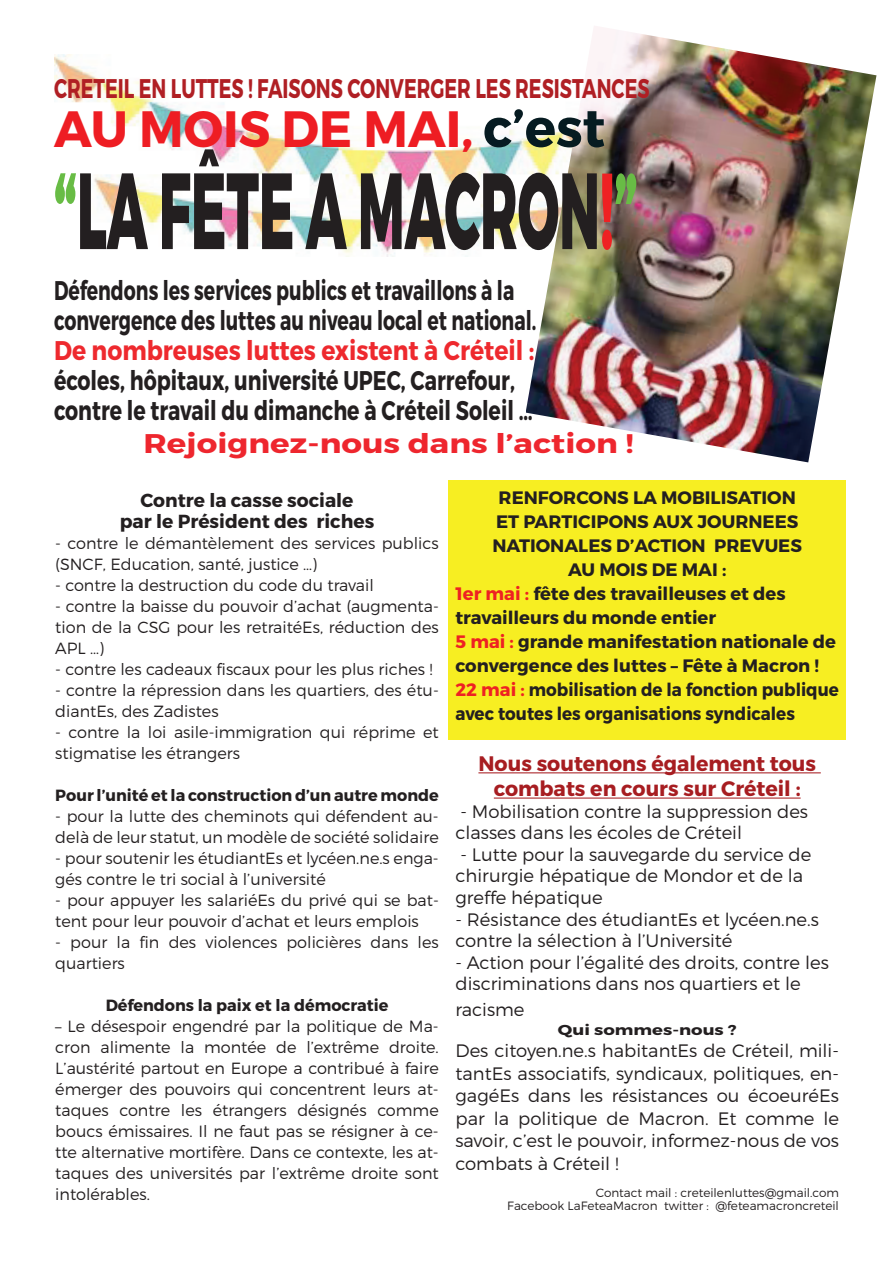
<style>
.page{position:relative;width:893px;height:1263px;background:#fff}
.page>*{position:absolute;margin:0;border:0;box-sizing:border-box;transform-origin:0 0}
.t1{font:800 108px "Montserrat";color:#231f20;scale:.48 1}
.t2{font:700 51px "Montserrat";color:#ee1d23;scale:.96 1}
.t3{font:700 27px/30px "Montserrat";color:#231f20;scale:.7 1}
.t4{font:700 27px/30px "Montserrat";color:#231f20;scale:.76 1}
.t5{font:700 27px "Montserrat";color:#b01f24;scale:.7 1}
.t6{font:700 27px "Montserrat";color:#ee292e;scale:.87 1}
.t7{font:700 27px "Montserrat";color:#ee262e;scale:1.2 1}
.t8{font:700 21px/25.2px "Montserrat";color:#a71d21;text-align:center}
.t9{font:700 18.9px/21px "Montserrat";color:#231f20;text-align:center}
.t10{font:300 18px/21.6px "Montserrat";color:#231f20}
.t11{font:700 18px "Montserrat";color:#231f20}
.t12{font:700 18px "Montserrat";color:#231f20;scale:.93 1}
.t13{font:300 16.2px/21px "Montserrat";color:#231f20}
.t14{font:700 16.2px "Montserrat";color:#231f20}
.t15{font:700 14.4px "Montserrat";color:#231f20;scale:1.25 1}
.t16{font:300 12px/13.5px "Montserrat";color:#231f20;text-align:right}
.s1{font-size:54px;color:#061b21}
.s2{color:#68bc45}
.s3{color:#ee2123}
</style>
<div class="page">
<div style="left:449px;top:480px;width:397px;height:260px;background:#f7ee22"></div>
<hr style="left:478px;top:772px;width:343px;height:1px;background:#a71d21">
<hr style="left:494px;top:797px;width:307px;height:1px;background:#a71d21">
<img style="left:54px;top:54px;width:472px;height:202px">
<img style="left:526px;top:26px;width:350px;height:436px">
<h3 class="t5" style="left:54px;top:71px;width:852px">CRETEIL EN LUTTES ! FAISONS CONVERGER LES RESISTANCES</h3>
<h2 class="t2" style="left:54px;top:97px;width:576px">AU MOIS DE MAI, <span class="s1">c’est</span></h2>
<h1 class="t1" style="left:54px;top:143px;width:1217px"><span class="s2">“</span>LA FÊTE A MACRON<span class="s3">!</span><span class="s2">”</span></h1>
<h3 class="t3" style="left:54px;top:276px;width:691px">Défendons les services publics et travaillons à la convergence des luttes au niveau local et national.</h3>
<h3 class="t6" style="left:54px;top:334px;width:554px">De nombreuses luttes existent à Créteil :</h3>
<h3 class="t4" style="left:54px;top:366px;width:631px">écoles, hôpitaux, université UPEC, Carrefour, contre le travail du dimanche à Créteil Soleil …</h3>
<h3 class="t7" style="left:143px;top:426px;width:410px">Rejoignez-nous dans l’action !</h3>
<p class="t9" style="left:120px;top:490px;width:256px">Contre la casse sociale<br>par le Président des riches</p>
<p class="t13" style="left:55px;top:533px;width:385px">- contre le démantèlement des services publics (SNCF, Education, santé, justice …)</p>
<p class="t13" style="left:55px;top:575px;width:320px">- contre la destruction du code du travail</p>
<p class="t13" style="left:55px;top:596px;width:385px;text-align:justify">- contre la baisse du pouvoir d’achat (augmenta&shy;tion de la CSG pour les retraitéEs, réduction des APL …)</p>
<p class="t13" style="left:55px;top:659px;width:379px">- contre les cadeaux fiscaux pour les plus riches !</p>
<p class="t13" style="left:55px;top:680px;width:385px">- contre la répression dans les quartiers, des étu&shy;diantEs, des Zadistes</p>
<p class="t13" style="left:55px;top:722px;width:385px">- contre la loi asile-immigration qui réprime et stigmatise les étrangers</p>
<p class="t14" style="left:55px;top:785px;width:385px">Pour l’unité et la construction d’un autre monde</p>
<p class="t13" style="left:55px;top:806px;width:385px">- pour la lutte des cheminots qui défendent au&shy;delà de leur statut, un modèle de société solidaire</p>
<p class="t13" style="left:55px;top:848px;width:385px">- pour soutenir les étudiantEs et lycéen.ne.s enga&shy;gés contre le tri social à l’université</p>
<p class="t13" style="left:55px;top:890px;width:385px">- pour appuyer les salariéEs du privé qui se bat&shy;tent pour leur pouvoir d’achat et leurs emplois</p>
<p class="t13" style="left:55px;top:932px;width:385px">- pour la fin des violences policières dans les quartiers</p>
<p class="t14" style="left:106px;top:995px;width:284px">Défendons la paix et la démocratie</p>
<p class="t13" style="left:55px;top:1016px;width:385px;text-align:justify">– Le désespoir engendré par la politique de Ma&shy;cron alimente la montée de l’extrême droite.<br>L’austérité partout en Europe a contribué à faire émerger des pouvoirs qui concentrent leurs at&shy;taques contre les étrangers désignés comme boucs émissaires. Il ne faut pas se résigner à ce&shy;tte alternative mortifère. Dans ce contexte, les at&shy;taques des universités par l’extrême droite sont intolérables.</p>
<p class="t11" style="left:499px;top:487px;width:299px">RENFORCONS LA MOBILISATION</p>
<p class="t11" style="left:496px;top:511px;width:304px">ET PARTICIPONS AUX JOURNEES</p>
<p class="t11" style="left:492px;top:535px;width:311px">NATIONALES D’ACTION PREVUES</p>
<p class="t11" style="left:568px;top:559px;width:160px">AU MOIS DE MAI :</p>
<p class="t11" style="left:455px;top:583px;width:332px"><span class="s3">1er mai :</span> fête des travailleuses et des</p>
<p class="t11" style="left:455px;top:607px;width:262px">travailleurs du monde entier</p>
<p class="t11" style="left:455px;top:631px;width:382px"><span class="s3">5 mai :</span> grande manifestation nationale de</p>
<p class="t11" style="left:455px;top:655px;width:365px">convergence des luttes – Fête à Macron !</p>
<p class="t12" style="left:455px;top:679px;width:414px"><span class="s3">22 mai :</span> mobilisation de la fonction publique</p>
<p class="t12" style="left:455px;top:703px;width:366px">avec toutes les organisations syndicales</p>
<p class="t8" style="left:478px;top:751px;width:339px">Nous soutenons également tous combats en cours sur Créteil :</p>
<p class="t10" style="left:455px;top:800px;width:354px">- Mobilisation contre la suppression des classes dans les écoles de Créteil</p>
<p class="t10" style="left:455px;top:843px;width:357px">- Lutte pour la sauvegarde du service de chirurgie hépatique de Mondor et de la greffe hépatique</p>
<p class="t10" style="left:455px;top:908px;width:365px">- Résistance des étudiantEs et lycéen.ne.s contre la sélection à l’Université</p>
<p class="t10" style="left:455px;top:951px;width:375px">- Action pour l’égalité des droits, contre les discriminations dans nos quartiers et le</p>
<p class="t10" style="left:455px;top:998px;width:71px">racisme</p>
<p class="t15" style="left:558px;top:1020px;width:144px">Qui sommes-nous ?</p>
<p class="t10" style="left:455px;top:1039px;width:385px;line-height:22.5px;text-align:justify">Des citoyen.ne.s habitantEs de Créteil, mili&shy;tantEs associatifs, syndicaux, politiques, en&shy;gagéEs dans les résistances ou écoeuréEs par la politique de Macron. Et comme le savoir, c’est le pouvoir, informez-nous de vos combats à Créteil !</p>
<p class="t16" style="left:507px;top:1185px;width:333px">Contact mail : creteilenluttes@gmail.com<br>Facebook LaFeteaMacron twitter : @feteamacroncreteil</p>
</div>
